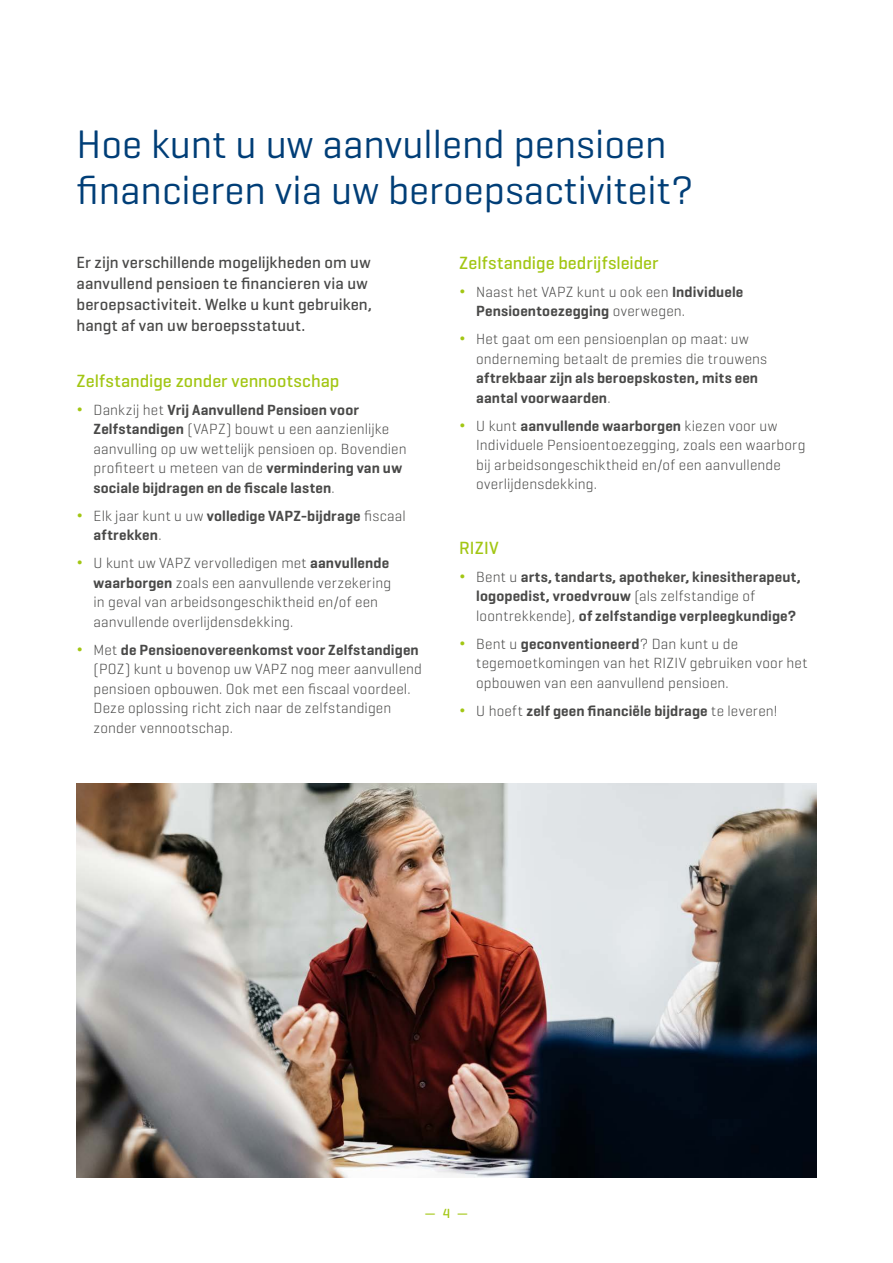
<style>
.page{position:relative;width:893px;height:1263px;background:#fff}
.page>*{position:absolute;margin:0;border:0;box-sizing:border-box;transform-origin:0 0}
.t1{font:40.5px/46.5px "Geogrotesque";color:#003e77}
.t2{font:500 18px "Geogrotesque";color:#a2c613}
.t3{font:500 16.5px/21px "Geogrotesque";letter-spacing:.005em;color:#494948}
.t4{font:300 15px/19.5px "Geogrotesque";letter-spacing:.01em;color:#494948}
.t5{font:600 15px/19.5px "Geogrotesque";letter-spacing:.01em;color:#494948}
.t6{font:500 13.5px "Geogrotesque";color:#a2c613}
.s1{font-size:18px;color:#a2c613}
.s2{font-weight:600}
.s3{font-weight:300;font-size:18px;color:#a2c613}
.s4{font-weight:300}
</style>
<div class="page">
<img style="left:77px;top:783px;width:739px;height:395px">
<h1 class="t1" style="left:77px;top:120px;width:619px">Hoe kunt u uw aanvullend pensioen financieren via uw beroepsactiviteit?</h1>
<p class="t3" style="left:77px;top:251px;width:297px">Er zijn verschillende mogelijkheden om uw aanvullend pensioen te financieren via uw beroepsactiviteit. Welke u kunt gebruiken, hangt af van uw beroepsstatuut.</p>
<p class="t2" style="left:77px;top:369px;width:264px">Zelfstandige zonder vennootschap</p>
<p class="t4" style="left:94px;top:399px;width:315px;text-indent:-17px"><span class="s1">¬</span> Dankzij het <span class="s2">Vrij Aanvullend Pensioen voor Zelfstandigen</span> (VAPZ) bouwt u een aanzienlijke aanvulling op uw wettelijk pensioen op. Bovendien profiteert u meteen van de <span class="s2">vermindering van uw sociale bijdragen en de fiscale lasten</span>.</p>
<p class="t5" style="left:94px;top:506px;width:314px;text-indent:-17px"><span class="s3">¬</span> <span class="s4">Elk jaar kunt u uw</span> volledige VAPZ-bijdrage <span class="s4">fiscaal </span>aftrekken<span class="s4">.</span></p>
<p class="t4" style="left:94px;top:553px;width:299px;text-indent:-17px"><span class="s1">¬</span> U kunt uw VAPZ vervolledigen met <span class="s2">aanvullende waarborgen</span> zoals een aanvullende verzekering in geval van arbeidsongeschiktheid en/of een aanvullende overlijdensdekking.</p>
<p class="t4" style="left:94px;top:639px;width:330px;text-indent:-17px"><span class="s1">¬</span> Met <span class="s2">de Pensioenovereenkomst voor Zelfstandigen </span>(POZ) kunt u bovenop uw VAPZ nog meer aanvullend pensioen opbouwen. Ook met een fiscaal voordeel.<br>Deze oplossing richt zich naar de zelfstandigen zonder vennootschap.</p>
<p class="t2" style="left:459px;top:251px;width:201px">Zelfstandige bedrijfsleider</p>
<p class="t4" style="left:476px;top:281px;width:269px;text-indent:-17px"><span class="s1">¬</span> Naast het VAPZ kunt u ook een <span class="s2">Individuele<br>Pensioentoezegging</span> overwegen.</p>
<p class="t4" style="left:476px;top:329px;width:292px;text-indent:-17px"><span class="s1">¬</span> Het gaat om een pensioenplan op maat: uw onderneming betaalt de premies die trouwens</p>
<p class="t5" style="left:476px;top:368px;width:283px">aftrekbaar zijn als beroepskosten, mits een aantal voorwaarden<span class="s4">.</span></p>
<p class="t4" style="left:476px;top:415px;width:331px;text-indent:-17px"><span class="s1">¬</span> U kunt <span class="s2">aanvullende waarborgen</span> kiezen voor uw Individuele Pensioentoezegging, zoals een waarborg bij arbeidsongeschiktheid en/of een aanvullende overlijdensdekking.</p>
<p class="t2" style="left:459px;top:537px;width:41px">RIZIV</p>
<p class="t5" style="left:476px;top:567px;width:326px;text-indent:-17px"><span class="s3">¬</span> <span class="s4">Bent u</span> arts, tandarts, apotheker, kinesitherapeut, logopedist, vroedvrouw <span class="s4">(als zelfstandige of loontrekkende),</span> of zelfstandige verpleegkundige?</p>
<p class="t4" style="left:476px;top:634px;width:333px;text-indent:-17px"><span class="s1">¬</span> Bent u <span class="s2">geconventioneerd</span>? Dan kunt u de tegemoetkomingen van het RIZIV gebruiken voor het opbouwen van een aanvullend pensioen.</p>
<p class="t5" style="left:459px;top:701px;width:320px"><span class="s3">¬</span> <span class="s4">U hoeft</span> zelf geen financiële bijdrage <span class="s4">te leveren!</span></p>
<p class="t6" style="left:425px;top:1205px;width:45px">—4—</p>
</div>
